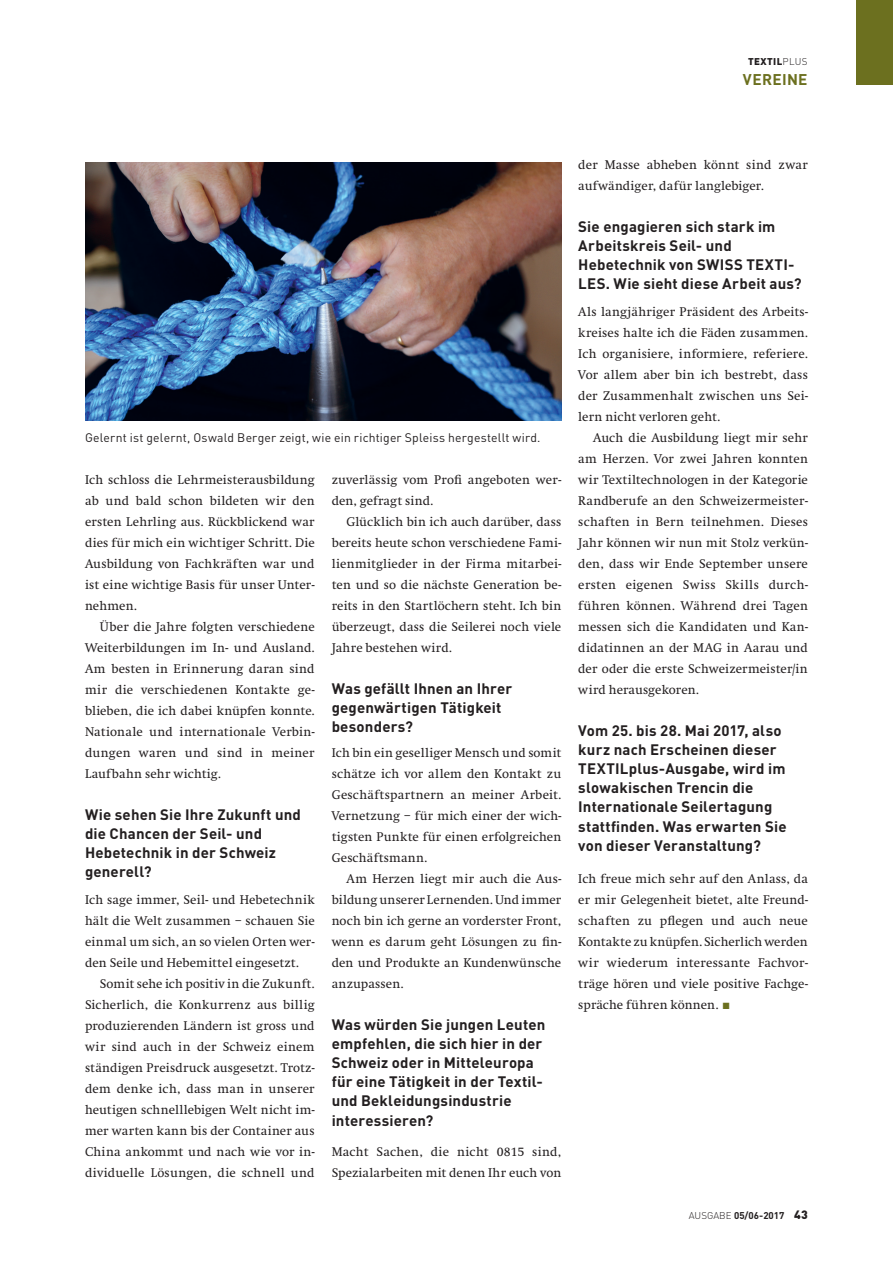
<style>
.page{position:relative;width:893px;height:1263px;background:#fff}
.page>*{position:absolute;margin:0;border:0;box-sizing:border-box;transform-origin:0 0}
.t1{font:700 15.3px "FFDIN";letter-spacing:.02em;color:#6c701f}
.t2{font:700 15px/19.2px "FFDIN";letter-spacing:.01em;color:#231f20}
.t3{font:13.2px/21px "Swift EF";letter-spacing:.015em;color:#231f20;text-align:justify}
.t4{font:12.3px "FFDIN";letter-spacing:.015em;color:#231f20}
.t5{font:700 9.75px "FFDIN";color:#231f20}
.t6{font:900 9.75px "FFDIN";letter-spacing:.03em;color:#231f20}
.s1{font-weight:300}
.s2{color:#6c701f}
.s3{font-weight:900;font-size:12px}
</style>
<div class="page">
<div style="left:856px;top:0;width:37px;height:85px;background:#6c701f"></div>
<img style="left:85px;top:163px;width:476px;height:258px">
<p class="t6" style="left:748px;top:55px;width:61px">TEXTIL<span class="s1">PLUS</span></p>
<p class="t1" style="left:743px;top:69px;width:66px">VEREINE</p>
<p class="t4" style="left:85px;top:430px;width:457px">Gelernt ist gelernt, Oswald Berger zeigt, wie ein richtiger Spleiss hergestellt wird.</p>
<p class="t3" style="left:85px;top:469px;width:231px">Ich schloss die Lehrmeisterausbildung ab und bald schon bildeten wir den ersten Lehrling aus. Rückblickend war dies für mich ein wichtiger Schritt. Die Ausbildung von Fachkräften war und ist eine wichtige Basis für unser Unter&shy;nehmen.</p>
<p class="t3" style="left:85px;top:616px;width:231px;text-indent:15px">Über die Jahre folgten verschiedene Weiterbildungen im In- und Ausland.<br>Am besten in Erinnerung daran sind mir die verschiedenen Kontakte ge&shy;blieben, die ich dabei knüpfen konnte.<br>Nationale und internationale Verbin&shy;dungen waren und sind in meiner Laufbahn sehr wichtig.</p>
<p class="t2" style="left:85px;top:804px;width:217px">Wie sehen Sie Ihre Zukunft und die Chancen der Seil- und<br>Hebetechnik in der Schweiz generell?</p>
<p class="t3" style="left:85px;top:889px;width:231px">Ich sage immer, Seil- und Hebetechnik hält die Welt zusammen – schauen Sie einmal um sich, an so vielen Orten wer&shy;den Seile und Hebemittel eingesetzt.</p>
<p class="t3" style="left:85px;top:973px;width:231px;text-indent:15px">Somit sehe ich positiv in die Zukunft.<br>Sicherlich, die Konkurrenz aus billig produzierenden Ländern ist gross und wir sind auch in der Schweiz einem ständigen Preisdruck ausgesetzt. Trotz&shy;dem denke ich, dass man in unserer heutigen schnelllebigen Welt nicht im&shy;mer warten kann bis der Container aus China ankommt und nach wie vor in&shy;dividuelle Lösungen, die schnell und</p>
<p class="t3" style="left:332px;top:469px;width:231px">zuverlässig vom Profi angeboten wer&shy;den, gefragt sind.</p>
<p class="t3" style="left:332px;top:511px;width:231px;text-indent:15px">Glücklich bin ich auch darüber, dass bereits heute schon verschiedene Fami&shy;lienmitglieder in der Firma mitarbei-- ten und so die nächste Generation be&shy;reits in den Startlöchern steht. Ich bin überzeugt, dass die Seilerei noch viele Jahre bestehen wird.</p>
<p class="t2" style="left:332px;top:678px;width:182px">Was gefällt Ihnen an Ihrer gegenwärtigen Tätigkeit besonders?</p>
<p class="t3" style="left:332px;top:742px;width:231px">Ich bin ein geselliger Mensch und somit schätze ich vor allem den Kontakt zu Geschäftspartnern an meiner Arbeit.<br>Vernetzung – für mich einer der wich&shy;tigsten Punkte für einen erfolgreichen Geschäftsmann.</p>
<p class="t3" style="left:332px;top:868px;width:231px;text-indent:15px">Am Herzen liegt mir auch die Aus&shy;bildung unserer Lernenden. Und immer noch bin ich gerne an vorderster Front, wenn es darum geht Lösungen zu fin&shy;den und Produkte an Kundenwünsche anzupassen.</p>
<p class="t2" style="left:332px;top:1014px;width:215px">Was würden Sie jungen Leuten empfehlen, die sich hier in der<br>Schweiz oder in Mitteleuropa für eine Tätigkeit in der Textil&shy;und Bekleidungsindustrie interessieren?</p>
<p class="t3" style="left:332px;top:1141px;width:231px">Macht Sachen, die nicht 0815 sind,<br>Spezialarbeiten mit denen Ihr euch von</p>
<p class="t3" style="left:578px;top:154px;width:231px">der Masse abheben könnt sind zwar aufwändiger, dafür langlebiger.</p>
<p class="t2" style="left:578px;top:216px;width:225px">Sie engagieren sich stark im<br>Arbeitskreis Seil- und<br>Hebetechnik von SWISS TEXTI-<br>LES. Wie sieht diese Arbeit aus?</p>
<p class="t3" style="left:578px;top:301px;width:231px">Als langjähriger Präsident des Arbeits&shy;kreises halte ich die Fäden zusammen.<br>Ich organisiere, informiere, referiere.<br>Vor allem aber bin ich bestrebt, dass der Zusammenhalt zwischen uns Sei&shy;lern nicht verloren geht.</p>
<p class="t3" style="left:578px;top:427px;width:231px;text-indent:15px">Auch die Ausbildung liegt mir sehr am Herzen. Vor zwei Jahren konnten wir Textiltechnologen in der Kategorie Randberufe an den Schweizermeister&shy;schaften in Bern teilnehmen. Dieses Jahr können wir nun mit Stolz verkün&shy;den, dass wir Ende September unsere ersten eigenen Swiss Skills durch&shy;führen können. Während drei Tagen messen sich die Kandidaten und Kan&shy;didatinnen an der MAG in Aarau und der oder die erste Schweizermeister/in wird herausgekoren.</p>
<p class="t2" style="left:578px;top:720px;width:210px">Vom 25. bis 28. Mai 2017, also kurz nach Erscheinen dieser<br>TEXTILplus-Ausgabe, wird im slowakischen Trencin die<br>Internationale Seilertagung stattfinden. Was erwarten Sie von dieser Veranstaltung?</p>
<p class="t3" style="left:578px;top:868px;width:231px">Ich freue mich sehr auf den Anlass, da er mir Gelegenheit bietet, alte Freund&shy;schaften zu pflegen und auch neue Kontakte zu knüpfen. Sicherlich werden wir wiederum interessante Fachvor&shy;träge hören und viele positive Fachge&shy;spräche führen können. <span class="s2">■</span></p>
<p class="t5" style="left:689px;top:1209px;width:121px"><span class="s1">AUSGABE</span> 05/06-2017 <span class="s3">43</span></p>
</div>
